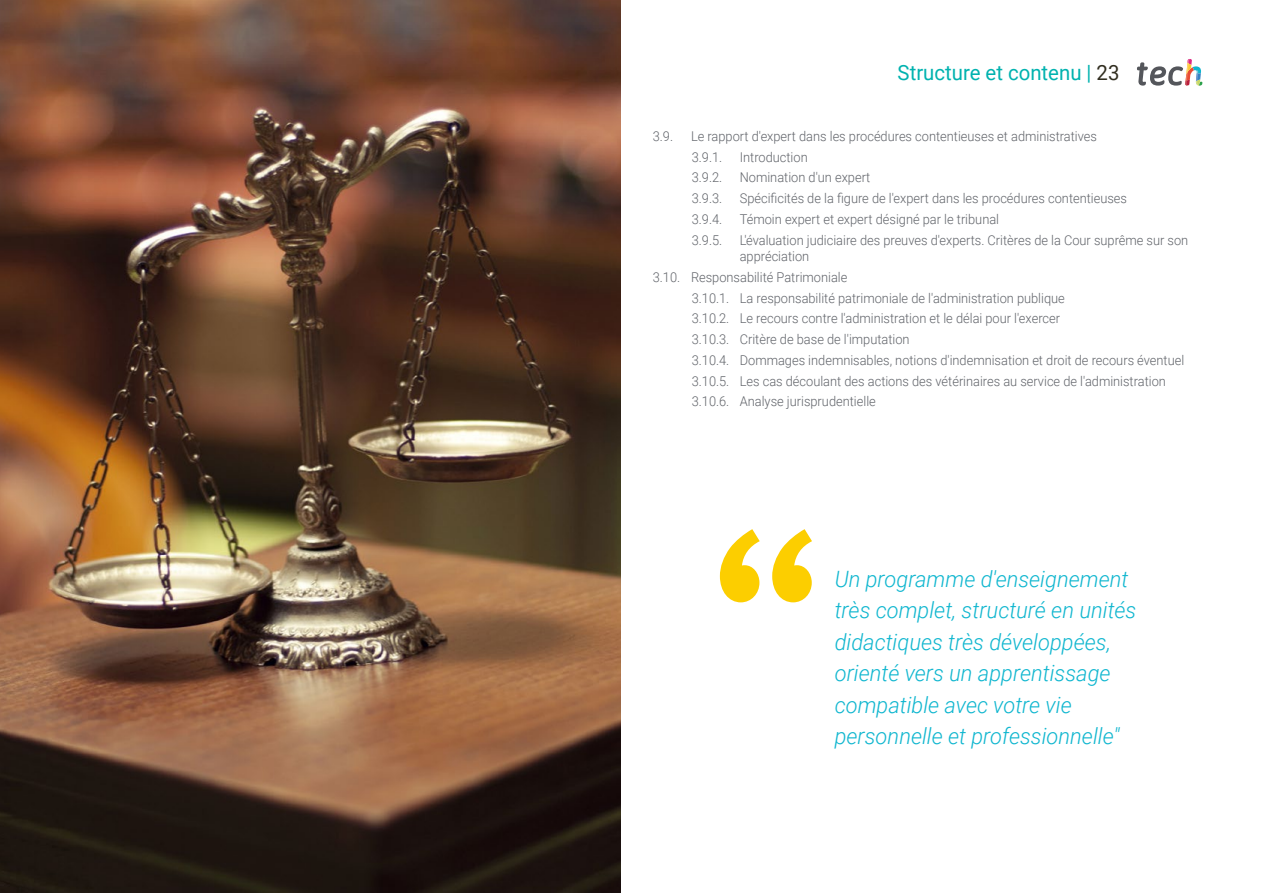
<style>
.page{position:relative;width:1263px;height:893px;background:#fff}
.page>*{position:absolute;margin:0;border:0;box-sizing:border-box;transform-origin:0 0}
.t1{font:italic 300 22.5px/31.5px "Roboto";color:#0fb6cf}
.t2{font:21px "Roboto";color:#00b2af}
.t3{font:300 13.5px/20.7px "Roboto";color:#61646a;scale:.95 1}
.s1{color:#312e20}
</style>
<div class="page">
<svg style="left:720px;top:529px;width:92px;height:73px"></svg>
<svg style="left:1137px;top:59px;width:65px;height:27px"></svg>
<img style="left:0;top:0;width:621px;height:893px">
<h2 class="t2" style="left:898px;top:57px;width:223px">Structure et contenu | <span class="s1">23</span></h2>
<p class="t3" style="left:653px;top:125px;width:23px">3.9.</p>
<p class="t3" style="left:691px;top:125px;width:429px">Le rapport d'expert dans les procédures contentieuses et administratives<br>3.9.1.</p>
<p class="t3" style="left:740px;top:146px;width:73px">Introduction</p>
<p class="t3" style="left:692px;top:167px;width:34px">3.9.2.</p>
<p class="t3" style="left:740px;top:167px;width:139px">Nomination d'un expert</p>
<p class="t3" style="left:692px;top:187px;width:34px">3.9.3.</p>
<p class="t3" style="left:740px;top:187px;width:409px">Spécificités de la figure de l'expert dans les procédures contentieuses</p>
<p class="t3" style="left:692px;top:208px;width:34px">3.9.4.</p>
<p class="t3" style="left:740px;top:208px;width:274px">Témoin expert et expert désigné par le tribunal</p>
<p class="t3" style="left:692px;top:229px;width:34px">3.9.5.</p>
<p class="t3" style="left:740px;top:231px;width:474px;line-height:16.5px">L'évaluation judiciaire des preuves d'experts. Critères de la Cour suprême sur son appréciation</p>
<p class="t3" style="left:692px;top:266px;width:520px;text-indent:-39px">3.10. Responsabilité Patrimoniale<br>3.10.1. La responsabilité patrimoniale de l'administration publique<br>3.10.2. Le recours contre l'administration et le délai pour l'exercer<br>3.10.3. Critère de base de l'imputation<br>3.10.4. Dommages indemnisables, notions d'indemnisation et droit de recours éventuel 3.10.5. Les cas découlant des actions des vétérinaires au service de l'administration 3.10.6. Analyse jurisprudentielle</p>
<h1 class="t1" style="left:835px;top:562px;width:303px">Un programme d'enseignement très complet, structuré en unités didactiques très développées, orienté vers un apprentissage compatible avec votre vie personnelle et professionnelle"</h1>
</div>
